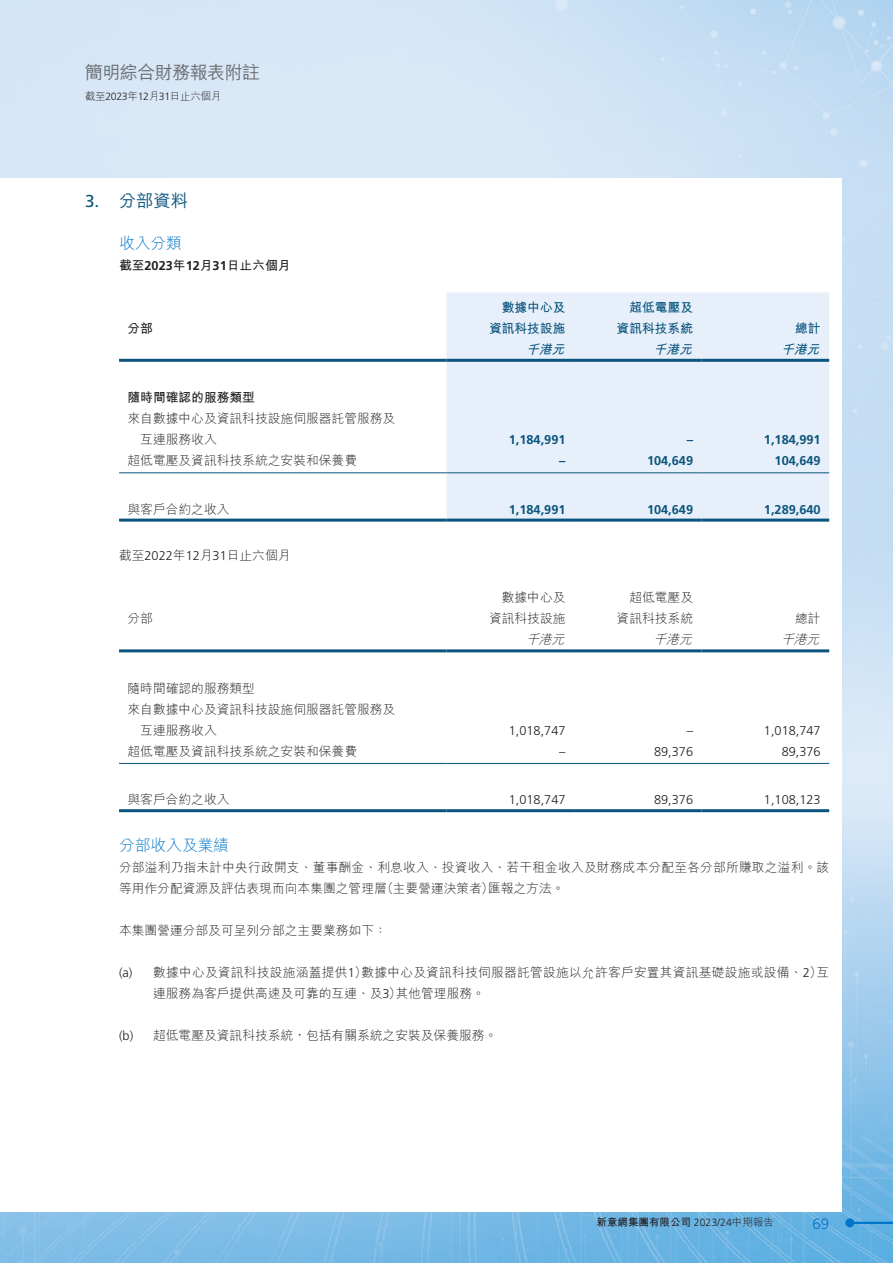
<style>
.page{position:relative;width:893px;height:1263px;background:#fff}
.page>*{position:absolute;margin:0;border:0;box-sizing:border-box;transform-origin:0 0}
.t1{font:500 18px "M Hei HK";letter-spacing:-.03em;color:#6c6d70}
.t2{font:500 17.25px "M Hei HK";color:#0a547d}
.t3{font:300 15.75px "M Hei HK";color:#0076c8}
.t4{font:300 15px "Frutiger LT Std";color:#0076c8}
.t5{font:300 12.75px/21px "M Hei HK";color:#231f20}
.t6{font:300 12.75px/21px "M Hei HK";letter-spacing:.02em;color:#231f20}
.t7{font:700 12.75px "Frutiger LT Std";color:#0a547d}
.t8{font:300 12.75px "Frutiger LT Std";color:#231f20}
.t9{font:700 12.75px "M Hei HK";color:#231f20}
.t10{font:700 12.75px/21px "M Hei HK";color:#0a547d;text-align:right}
.t11{font:italic 700 12.75px "M Hei HK";color:#0a547d}
.t12{font:italic 300 12.75px "M Hei HK";color:#231f20}
.t13{font:700 10.5px "M Hei HK";color:#231f20}
.t14{font:300 10.5px "M Hei HK";letter-spacing:-.03em;color:#231f20}
.s1{font-family:"Frutiger LT Std"}
.s2{font-family:"Frutiger LT Std";font-weight:400}
.s3{font-family:"Frutiger LT Std";font-weight:300}
.s4{font-weight:300}
</style>
<div class="page">
<img style="left:0;top:0;width:893px;height:1263px">
<div style="left:0;top:179px;width:842px;height:1033px;background:#fff"></div>
<div style="left:446px;top:292px;width:383px;height:227px;background:#e7f0fa"></div>
<hr style="left:119px;top:359px;width:327px;height:3px;background:#0a547d">
<hr style="left:446px;top:359px;width:128px;height:3px;background:#0a547d">
<hr style="left:574px;top:359px;width:128px;height:3px;background:#0a547d">
<hr style="left:702px;top:359px;width:127px;height:3px;background:#0a547d">
<hr style="left:119px;top:472px;width:327px;height:1px;background:#0a547d">
<hr style="left:446px;top:472px;width:128px;height:1px;background:#0a547d">
<hr style="left:574px;top:472px;width:128px;height:1px;background:#0a547d">
<hr style="left:702px;top:472px;width:127px;height:1px;background:#0a547d">
<hr style="left:119px;top:519px;width:327px;height:3px;background:#0a547d">
<hr style="left:446px;top:519px;width:128px;height:3px;background:#0a547d">
<hr style="left:574px;top:519px;width:128px;height:3px;background:#0a547d">
<hr style="left:702px;top:519px;width:127px;height:3px;background:#0a547d">
<hr style="left:119px;top:649px;width:327px;height:3px;background:#0a547d">
<hr style="left:446px;top:649px;width:128px;height:3px;background:#0a547d">
<hr style="left:574px;top:649px;width:128px;height:3px;background:#0a547d">
<hr style="left:702px;top:649px;width:127px;height:3px;background:#0a547d">
<hr style="left:119px;top:763px;width:327px;height:1px;background:#0a547d">
<hr style="left:446px;top:763px;width:128px;height:1px;background:#0a547d">
<hr style="left:574px;top:763px;width:128px;height:1px;background:#0a547d">
<hr style="left:702px;top:763px;width:127px;height:1px;background:#0a547d">
<hr style="left:119px;top:809px;width:327px;height:3px;background:#0a547d">
<hr style="left:446px;top:809px;width:128px;height:3px;background:#0a547d">
<hr style="left:574px;top:809px;width:128px;height:3px;background:#0a547d">
<hr style="left:702px;top:809px;width:127px;height:3px;background:#0a547d">
<hr style="left:850px;top:1222px;width:43px;height:2px;background:#0076c8">
<div style="left:845px;top:1218px;width:9px;height:9px;background:#0076c8;border-radius:50%"></div>
<h1 class="t1" style="left:85px;top:59px;width:177px">簡明綜合財務報表附註</h1>
<p class="t14" style="left:85px;top:89px;width:138px">截至<span class="s1">2023</span>年<span class="s1">12</span>月<span class="s1">31</span>日止六個月</p>
<h2 class="t2" style="left:85px;top:188px;width:105px"><span class="s2">3.</span> 分部資料</h2>
<p class="t3" style="left:119px;top:232px;width:64px">收入分類</p>
<p class="t9" style="left:119px;top:256px;width:173px">截至<span class="s1">2023</span>年<span class="s1">12</span>月<span class="s1">31</span>日止六個月</p>
<p class="t9" style="left:128px;top:319px;width:27px">分部</p>
<p class="t9" style="left:128px;top:388px;width:129px">隨時間確認的服務類型</p>
<p class="t5" style="left:140px;top:407px;width:256px;text-indent:-13px">來自數據中心及資訊科技設施伺服器託管服務及互連服務收入</p>
<p class="t10" style="left:489px;top:296px;width:78px">數據中心及資訊科技設施</p>
<p class="t10" style="left:617px;top:296px;width:78px">超低電壓及資訊科技系統</p>
<p class="t10" style="left:795px;top:317px;width:27px">總計</p>
<p class="t11" style="left:526px;top:340px;width:44px">千港元</p>
<p class="t11" style="left:654px;top:340px;width:44px">千港元</p>
<p class="t11" style="left:781px;top:340px;width:44px">千港元</p>
<p class="t7" style="left:509px;top:432px;width:58px">1,184,991</p>
<p class="t7" style="left:687px;top:432px;width:8px">–</p>
<p class="t7" style="left:764px;top:432px;width:58px">1,184,991</p>
<p class="t5" style="left:128px;top:449px;width:231px">超低電壓及資訊科技系統之安裝和保養費</p>
<p class="t7" style="left:559px;top:453px;width:8px">–</p>
<p class="t7" style="left:647px;top:453px;width:48px">104,649</p>
<p class="t7" style="left:775px;top:453px;width:48px">104,649</p>
<p class="t5" style="left:128px;top:498px;width:103px">與客戶合約之收入</p>
<p class="t7" style="left:509px;top:502px;width:58px">1,184,991</p>
<p class="t7" style="left:647px;top:502px;width:48px">104,649</p>
<p class="t7" style="left:764px;top:502px;width:58px">1,289,640</p>
<p class="t5" style="left:119px;top:545px;width:173px">截至<span class="s1">2022</span>年<span class="s1">12</span>月<span class="s1">31</span>日止六個月</p>
<p class="t5" style="left:128px;top:608px;width:27px">分部</p>
<p class="t5" style="left:489px;top:587px;width:78px;text-align:right">數據中心及資訊科技設施</p>
<p class="t5" style="left:617px;top:587px;width:78px;text-align:right">超低電壓及資訊科技系統</p>
<p class="t5" style="left:795px;top:608px;width:27px">總計</p>
<p class="t12" style="left:526px;top:631px;width:44px">千港元</p>
<p class="t12" style="left:654px;top:631px;width:44px">千港元</p>
<p class="t12" style="left:781px;top:631px;width:44px">千港元</p>
<p class="t5" style="left:128px;top:677px;width:129px">隨時間確認的服務類型</p>
<p class="t5" style="left:128px;top:698px;width:269px">來自數據中心及資訊科技設施伺服器託管服務及</p>
<p class="t5" style="left:140px;top:719px;width:78px">互連服務收入</p>
<p class="t8" style="left:509px;top:723px;width:58px">1,018,747</p>
<p class="t8" style="left:687px;top:723px;width:8px">–</p>
<p class="t8" style="left:764px;top:723px;width:58px">1,018,747</p>
<p class="t5" style="left:128px;top:740px;width:231px">超低電壓及資訊科技系統之安裝和保養費</p>
<p class="t8" style="left:559px;top:744px;width:8px">–</p>
<p class="t8" style="left:654px;top:744px;width:40px">89,376</p>
<p class="t8" style="left:782px;top:744px;width:40px">89,376</p>
<p class="t5" style="left:128px;top:788px;width:103px">與客戶合約之收入</p>
<p class="t8" style="left:509px;top:792px;width:58px">1,018,747</p>
<p class="t8" style="left:654px;top:792px;width:40px">89,376</p>
<p class="t8" style="left:764px;top:792px;width:58px">1,108,123</p>
<p class="t3" style="left:119px;top:834px;width:112px">分部收入及業績</p>
<p class="t5" style="left:119px;top:856px;width:712px">分部溢利乃指未計中央行政開支、董事酬金、利息收入、投資收入、若干租金收入及財務成本分配至各分部所賺取之溢利。該等用作分配資源及評估表現而向本集團之管理層（主要營運決策者）匯報之方法。</p>
<p class="t5" style="left:119px;top:919px;width:269px">本集團營運分部及可呈列分部之主要業務如下：</p>
<p class="t6" style="left:153px;top:961px;width:678px;text-indent:-34px"><span class="s1">(a)</span> 數據中心及資訊科技設施涵蓋提供<span class="s1">1</span>）數據中心及資訊科技伺服器託管設施以允許客戶安置其資訊基礎設施或設備、<span class="s1">2</span>）互連服務為客戶提供高速及可靠的互連、及<span class="s1">3</span>）其他管理服務。</p>
<p class="t5" style="left:119px;top:1024px;width:380px"><span class="s1">(b)</span> 超低電壓及資訊科技系統，包括有關系統之安裝及保養服務。</p>
<p class="t13" style="left:596px;top:1214px;width:179px">新意網集團有限公司 <span class="s3">2023/24</span><span class="s4">中期報告</span></p>
<p class="t4" style="left:812px;top:1215px;width:18px">69</p>
</div>
